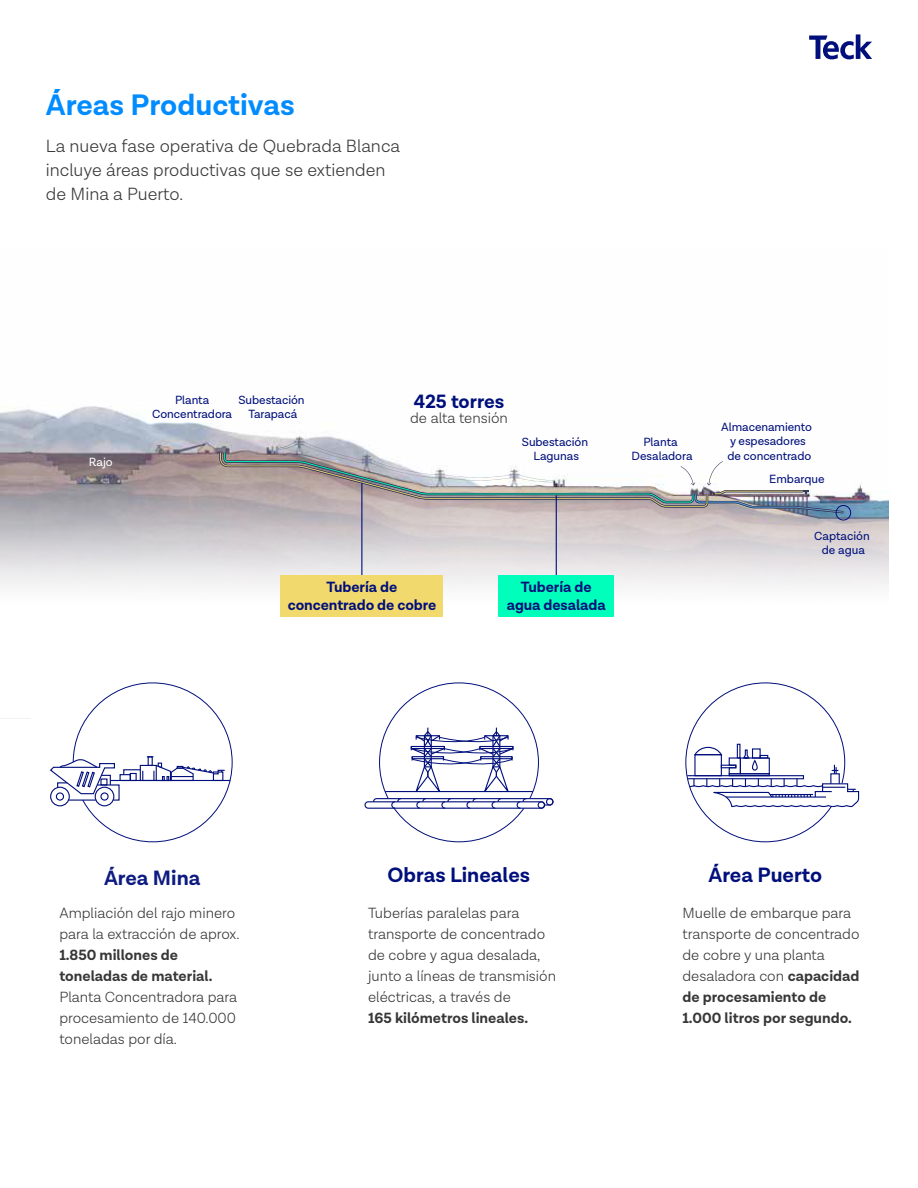
<style>
.page{position:relative;width:918px;height:1188px;background:#fff}
.page>*{position:absolute;margin:0;border:0;box-sizing:border-box;transform-origin:0 0}
.t1{font:700 30px "Lota Grotesque";color:#008cff}
.t2{font:700 21px "Lota Grotesque";color:#000f7b}
.t3{font:700 19.5px "Lota Grotesque";color:#000f7b}
.t4{font:300 18px/24px "Lota Grotesque";color:#373737}
.t5{font:300 15px/21px "Lota Grotesque";color:#373737}
.t6{font:700 15px/21px "Lota Grotesque";color:#373737}
.t7{font:700 15px/18px "Lota Grotesque";letter-spacing:-.005em;color:#000f7b;text-align:center}
.t8{font:12px/14.4px "Lota Grotesque";letter-spacing:-.005em;color:#000f7b;text-align:center}
.t9{font:12px "Lota Grotesque";color:#fff}
.s1{font-weight:700}
</style>
<div class="page">
<img style="left:30px;top:405px;width:322px;height:46px">
<svg style="left:0;top:451px;width:889px;height:268px"></svg>
<svg style="left:219px;top:442px;width:649px;height:71px"></svg>
<div style="left:836px;top:505px;width:15px;height:15px;border:1px solid #000f7b;border-radius:50%"></div>
<hr style="left:361px;top:483px;width:1px;height:100px;background:#000f7b">
<hr style="left:556px;top:495px;width:1px;height:82px;background:#000f7b">
<div style="left:281px;top:575px;width:162px;height:41px;background:#f2d96d"></div>
<div style="left:499px;top:575px;width:115px;height:41px;background:#00ffba"></div>
<svg style="left:809px;top:34px;width:63px;height:25px"></svg>
<svg style="left:153px;top:475px;width:1px;height:208px"></svg>
<svg style="left:765px;top:513px;width:1px;height:170px"></svg>
<svg style="left:459px;top:504px;width:1px;height:179px"></svg>
<div style="left:737px;top:744px;width:4px;height:15px;border:1px solid #000f7b"></div>
<div style="left:687px;top:775px;width:117px;height:4px;border:1px solid #000f7b"></div>
<svg style="left:688px;top:746px;width:172px;height:62px"></svg>
<div style="left:95px;top:787px;width:19px;height:19px;border:1px solid #000f7b;border-radius:50%"></div>
<div style="left:50px;top:787px;width:20px;height:19px;border:1px solid #000f7b;border-radius:50%"></div>
<svg style="left:50px;top:756px;width:176px;height:45px"></svg>
<hr style="left:110px;top:780px;width:120px;height:1px;background:#000f7b">
<div style="left:373px;top:798px;width:180px;height:8px;border:1px solid #000f7b;border-radius:3px"></div>
<div style="left:546px;top:798px;width:7px;height:8px;border:1px solid #000f7b;border-radius:50%"></div>
<div style="left:365px;top:802px;width:180px;height:6px;background:#fff;border-radius:3px"></div>
<div style="left:365px;top:801px;width:180px;height:8px;border:1px solid #000f7b;border-radius:3px"></div>
<svg style="left:410px;top:728px;width:117px;height:81px"></svg>
<svg style="left:391px;top:798px;width:11px;height:11px"></svg>
<div style="left:538px;top:801px;width:7px;height:8px;border:1px solid #000f7b;border-radius:50%"></div>
<hr style="left:385px;top:791px;width:148px;height:1px;background:#000f7b">
<h1 class="t1" style="left:46px;top:87px;width:250px">Áreas Productivas</h1>
<p class="t4" style="left:46px;top:134px;width:356px">La nueva fase operativa de Quebrada Blanca incluye áreas productivas que se extienden de Mina a Puerto.</p>
<p class="t9" style="left:89px;top:455px;width:25px">Rajo</p>
<p class="t8" style="left:238px;top:393px;width:68px">Subestación<br>Tarapacá</p>
<p class="t8" style="left:152px;top:393px;width:81px">Planta<br>Concentradora</p>
<h3 class="t3" style="left:414px;top:390px;width:92px">425 torres</h3>
<p class="t5" style="left:410px;top:408px;width:99px">de alta tensión</p>
<p class="t8" style="left:522px;top:435px;width:68px">Subestación<br>Lagunas</p>
<p class="t8" style="left:631px;top:435px;width:63px">Planta<br>Desaladora</p>
<p class="t7" style="left:288px;top:578px;width:150px">Tubería de concentrado de cobre</p>
<p class="t7" style="left:507px;top:579px;width:100px">Tubería de agua desalada</p>
<p class="t8" style="left:721px;top:420px;width:92px">Almacenamiento y espesadores de concentrado</p>
<p class="t8" style="left:769px;top:472px;width:57px">Embarque</p>
<p class="t8" style="left:814px;top:529px;width:57px">Captación de agua</p>
<h2 class="t2" style="left:104px;top:866px;width:98px">Área Mina</h2>
<h2 class="t2" style="left:388px;top:863px;width:144px">Obras Lineales</h2>
<h2 class="t2" style="left:709px;top:863px;width:115px">Área Puerto</h2>
<p class="t5" style="left:59px;top:903px;width:182px">Ampliación del rajo minero para la extracción de aprox.</p>
<p class="t6" style="left:59px;top:945px;width:155px">1.850 millones de toneladas de material.</p>
<p class="t5" style="left:59px;top:987px;width:179px;text-align:justify">Planta Concentradora para procesamiento de 140.000 toneladas por día.</p>
<p class="t5" style="left:368px;top:903px;width:189px">Tuberías paralelas para transporte de concentrado de cobre y agua desalada, junto a líneas de transmisión eléctricas, a través de</p>
<p class="t6" style="left:368px;top:1008px;width:162px">165 kilómetros lineales.</p>
<p class="t5" style="left:682px;top:903px;width:179px">Muelle de embarque para transporte de concentrado de cobre y una planta desaladora con <span class="s1">capacidad de procesamiento de<br>1.000 litros por segundo.</span></p>
</div>
